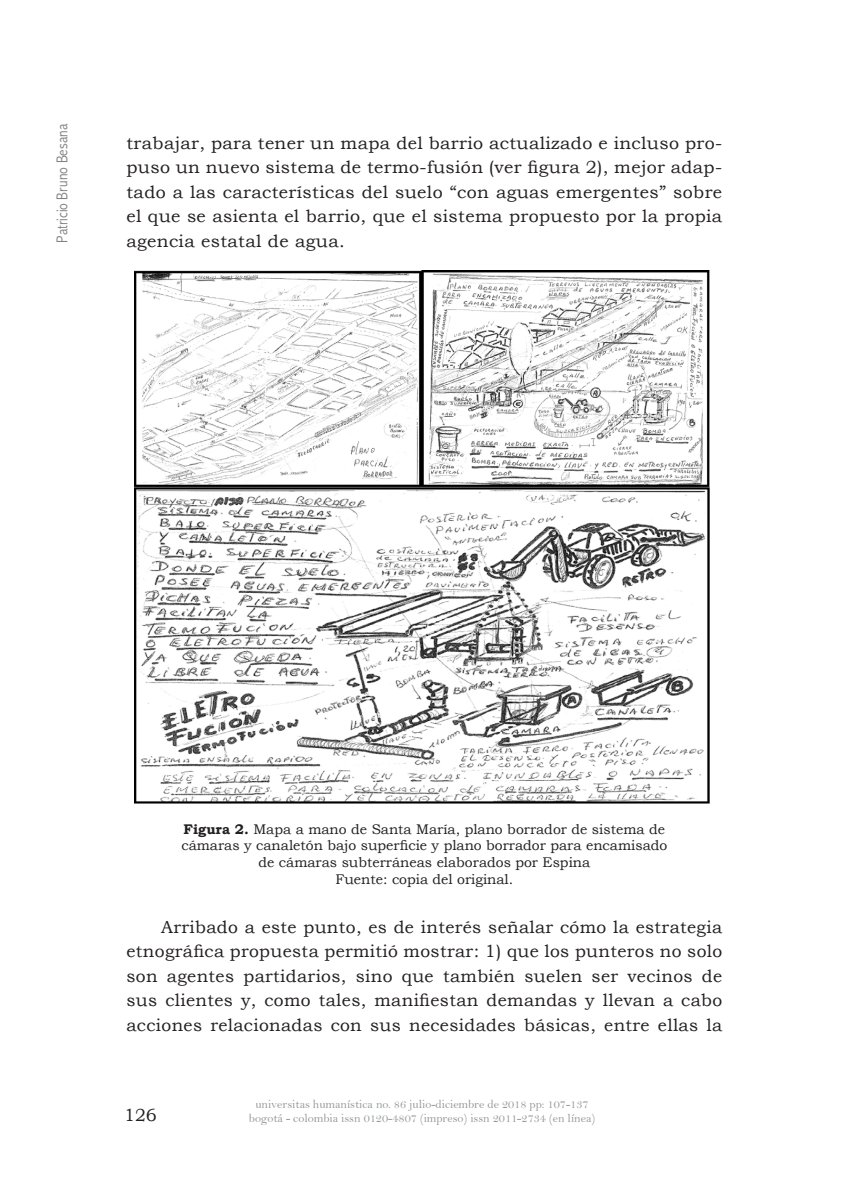
<style>
.page{position:relative;width:844px;height:1191px;background:#fff}
.page>*{position:absolute;margin:0;border:0;box-sizing:border-box;transform-origin:0 0}
._2016_texto{font:17.5px/24.5px "Bookman Old Style";letter-spacing:.02em;color:#231f20;text-align:justify}
.t1{font:300 condensed 15.75px "Abadi";color:#808285}
._2015_piedefoto_punt{font:14px/16.8px "Bookman Old Style";color:#231f20;text-align:center}
.t2{font:12.25px/14.7px "Bell";color:#939598;text-align:center}
.s1{font-weight:700}
</style>
<div class="page">
<img style="left:134px;top:271px;width:576px;height:532px">
<p class="t1" style="left:53px;top:242px;width:120px;rotate:-90deg">Patricio Bruno Besana</p>
<p class="_2016_texto" style="left:126px;top:130px;width:597px">trabajar, para tener un mapa del barrio actualizado e incluso pro&shy;puso un nuevo sistema de termo-fusión (ver figura 2), mejor adap&shy;tado a las características del suelo “con aguas emergentes” sobre el que se asienta el barrio, que el sistema propuesto por la propia agencia estatal de agua.</p>
<p class="_2015_piedefoto_punt" style="left:181px;top:820px;width:487px"><span class="s1">Figura 2.</span> Mapa a mano de Santa María, plano borrador de sistema de cámaras y canaletón bajo superficie y plano borrador para encamisado de cámaras subterráneas elaborados por Espina<br>Fuente: copia del original.</p>
<p class="_2016_texto" style="left:126px;top:914px;width:597px;text-indent:35px">Arribado a este punto, es de interés señalar cómo la estrategia etnográfica propuesta permitió mostrar: 1) que los punteros no solo son agentes partidarios, sino que también suelen ser vecinos de sus clientes y, como tales, manifiestan demandas y llevan a cabo acciones relacionadas con sus necesidades básicas, entre ellas la</p>
<p class="_2016_texto" style="left:124px;top:1102px;width:34px">126</p>
<p class="t2" style="left:249px;top:1096px;width:347px">universitas humanística no. 86 julio-diciembre de 2018 pp: 107-137 bogotá - colombia issn 0120-4807 (impreso) issn 2011-2734 (en línea)</p>
</div>
